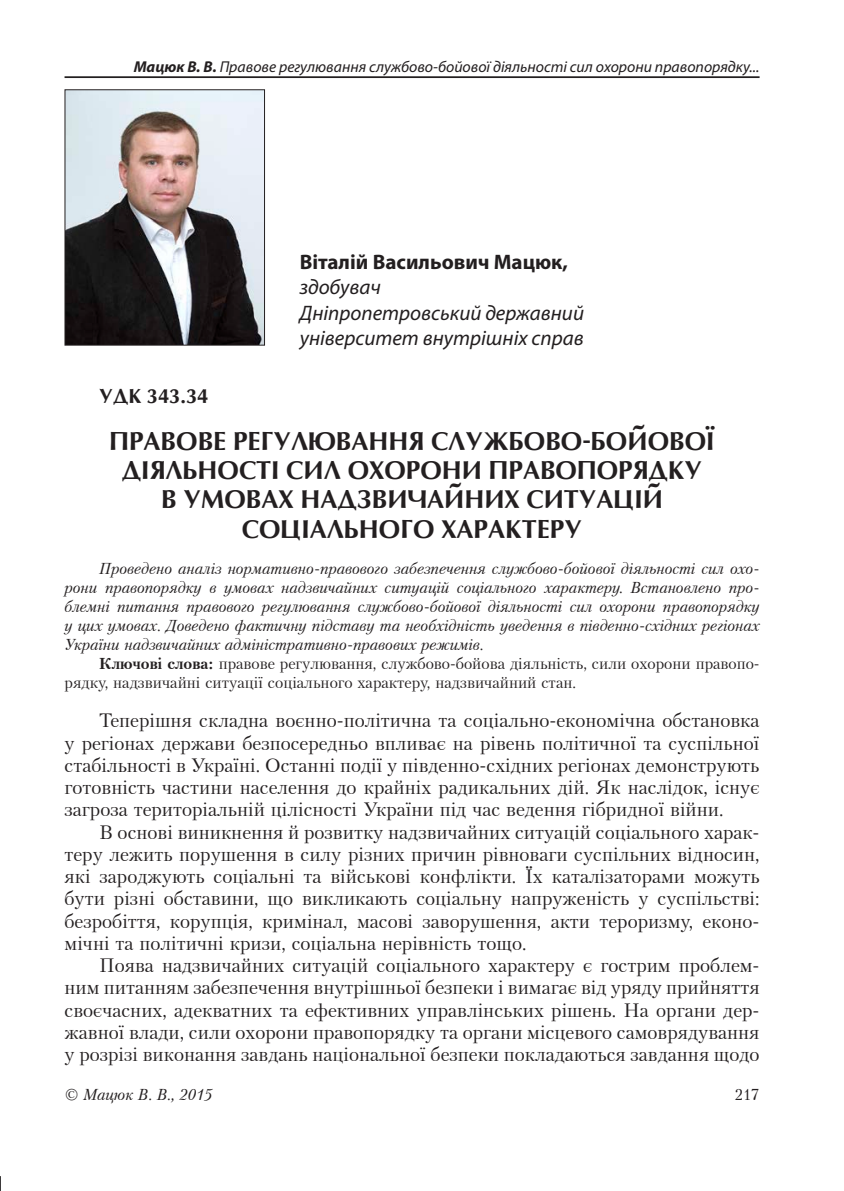
<style>
.page{position:relative;width:844px;height:1191px;background:#fff}
.page>*{position:absolute;margin:0;border:0;box-sizing:border-box;transform-origin:0 0}
.Заголовок{font:700 24.5px/29.4px "Opium";color:#231f20;text-align:center}
.Под_именем{font:italic 21px "Myriad Pro";color:#231f20}
.Имя{font:700 21px "Myriad Pro";color:#231f20}
.Текст{font:19.25px/22.2px "Petersburg CTT";color:#231f20;text-align:justify}
.УДК{font:700 19.25px "Opium";color:#231f20}
.Анотация{font:italic 15.75px/18.9px "Petersburg CTT";color:#231f20;text-align:justify}
.Анотация-2{font:15.75px/18.9px "Petersburg CTT";color:#231f20}
.t1{font:italic 15.75px "Myriad Pro";color:#231f20}
.s1{font-weight:700}
.s2{font-family:"Myriad Pro"}
</style>
<div class="page">
<hr style="left:64px;top:76px;width:695px;height:2px;background:#231f20">
<svg style="left:0;top:1176px;width:1px;height:15px"></svg>
<img style="left:66px;top:91px;width:197px;height:252px">
<div style="left:64px;top:89px;width:201px;height:256px;border:1px solid #231f20"></div>
<p class="t1" style="left:134px;top:57px;width:627px"><span class="s1">Мацюк В. В.</span> Правове регулювання службово-бойової діяльності сил охорони правопорядку...</p>
<p class="Имя" style="left:299px;top:248px;width:269px">Віталій Васильович Мацюк,</p>
<p class="Под_именем" style="left:299px;top:274px;width:83px">здобувач</p>
<p class="Под_именем" style="left:299px;top:300px;width:286px">Дніпропетровський державний</p>
<p class="Под_именем" style="left:299px;top:325px;width:285px">університет внутрішніх справ</p>
<p class="УДК" style="left:99px;top:383px;width:111px">УДК 343.34</p>
<p class="Заголовок" style="left:109px;top:426px;width:606px">ПРАВОВЕ РЕГУЛЮВАННЯ СЛУЖБОВО<span class="s2">-</span>БОЙОВОЇ ДІЯЛЬНОСТІ СИЛ ОХОРОНИ ПРАВОПОРЯДКУ<br>В УМОВАХ НАДЗВИЧАЙНИХ СИТУАЦІЙ СОЦІАЛЬНОГО ХАРАКТЕРУ</p>
<p class="Анотация" style="left:64px;top:559px;width:696px;text-indent:35px">Проведено аналіз нормативно-правового забезпечення службово-бойової діяльності сил охо&shy;рони правопорядку в умовах надзвичайних ситуацій соціального характеру. Встановлено про&shy;блемні питання правового регулювання службово-бойової діяльності сил охорони правопорядку у цих умовах. Доведено фактичну підставу та необхідність уведення в південно-східних регіонах України надзвичайних адміністративно-правових режимів.</p>
<p class="Анотация-2" style="left:64px;top:653px;width:696px;text-indent:35px"><span class="s1">Ключові слова:</span> правове регулювання, службово-бойова діяльність, сили охорони правопо&shy;рядку, надзвичайні ситуації соціального характеру, надзвичайний стан.</p>
<p class="Текст" style="left:64px;top:709px;width:696px;text-indent:35px">Теперішня складна воєнно-політична та соціально-економічна обстановка у регіонах держави безпосередньо впливає на рівень політичної та суспільної стабільності в Україні. Останні події у південно-східних регіонах демонструють готовність частини населення до крайніх радикальних дій. Як наслідок, існує загроза територіальній цілісності України під час ведення гібридної війни.</p>
<p class="Текст" style="left:64px;top:820px;width:696px;text-indent:35px">В основі виникнення й розвитку надзвичайних ситуацій соціального харак&shy;теру лежить порушення в силу різних причин рівноваги суспільних відносин, які зароджують соціальні та військові конфлікти. Їх каталізаторами можуть бути різні обставини, що викликають соціальну напруженість у суспільстві: безробіття, корупція, кримінал, масові заворушення, акти тероризму, еконо&shy;мічні та політичні кризи, соціальна нерівність тощо.</p>
<p class="Текст" style="left:64px;top:954px;width:696px;text-indent:35px">Поява надзвичайних ситуацій соціального характеру є гострим проблем&shy;ним питанням забезпечення внутрішньої безпеки і вимагає від уряду прийняття своєчасних, адекватних та ефективних управлінських рішень. На органи дер&shy;жавної влади, сили охорони правопорядку та органи місцевого самоврядування у розрізі виконання завдань національної безпеки покладаються завдання щодо</p>
<p class="Анотация" style="left:64px;top:1085px;width:149px">© Мацюк В. В., 2015</p>
<p class="Анотация-2" style="left:734px;top:1085px;width:26px">217</p>
</div>
